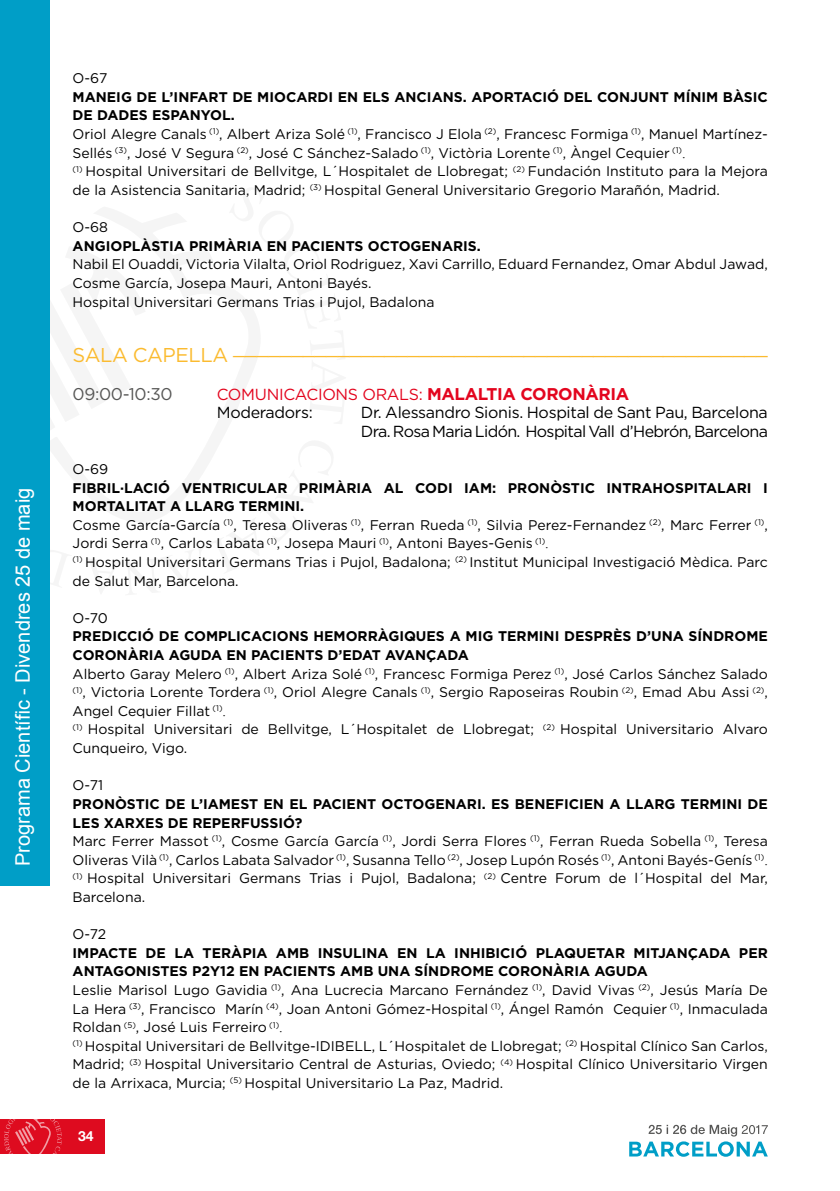
<style>
.page{position:relative;width:840px;height:1191px;background:#fff}
.page>*{position:absolute;margin:0;border:0;box-sizing:border-box;transform-origin:0 0}
.t1{font:20px "Gotham";letter-spacing:-.02em;color:#fbbb30}
.t2{font:20px "Arial";color:#fff}
.t3{font:17px "Gotham";letter-spacing:-.02em;color:#575756}
.t4{font:16px/18.6px "Gotham";letter-spacing:-.04em;color:#000}
.t5{font:16px/18.6px "Gotham";letter-spacing:-.02em;color:#e3051e}
.t6{font:14px/18.6px "Gotham";color:#000}
.t7{font:700 14px "Gotham";color:#000}
.t8{font:700 14px "Helvetica Neue LT Std";color:#fff}
.s1{font-weight:700}
.s2{font-family:"Times New Roman"}
.s3{font-weight:700;font-size:17px}
.s4{color:#000}
</style>
<div class="page">
<div style="left:0;top:1119px;width:104px;height:34px;background:#de0b1f"></div>
<svg style="left:4px;top:1119px;width:58px;height:35px"></svg>
<svg style="left:629px;top:1124px;width:138px;height:32px"></svg>
<div style="left:0;top:0;width:50px;height:885px;background:#009ec7"></div>
<h1 class="t2" style="left:10px;top:866px;width:379px;rotate:-90deg">Programa Científic - Divendres 25 de maig</h1>
<p class="t6" style="left:73px;top:69px;width:36px">O-67</p>
<p class="t6" style="left:73px;top:87px;width:696px"><span class="s1">MANEIG DE L’INFART DE MIOCARDI EN ELS ANCIANS. APORTACIÓ DEL CONJUNT MÍNIM BÀSIC DE DADES ESPANYOL.<br></span>Oriol Alegre Canals <sup>(1)</sup>, Albert Ariza Solé <sup>(1)</sup>, Francisco J Elola <sup>(2)</sup>, Francesc Formiga <sup>(1)</sup>, Manuel Martínez-Sellés <sup>(3)</sup>, José V Segura <sup>(2)</sup>, José C Sánchez-Salado <sup>(1)</sup>, Victòria Lorente <sup>(1)</sup>, Àngel Cequier <sup>(1)</sup><span class="s2">.<br></span><sup>(1)</sup> Hospital Universitari de Bellvitge, L´Hospitalet de Llobregat; <sup>(2)</sup> Fundación Instituto para la Mejora de la Asistencia Sanitaria, Madrid; <sup>(3)</sup> Hospital General Universitario Gregorio Marañón, Madrid.</p>
<p class="t6" style="left:73px;top:217px;width:37px">O-68</p>
<p class="t7" style="left:73px;top:236px;width:409px">ANGIOPLÀSTIA PRIMÀRIA EN PACIENTS OCTOGENARIS.</p>
<p class="t6" style="left:73px;top:255px;width:696px">Nabil El Ouaddi, Victoria Vilalta, Oriol Rodriguez, Xavi Carrillo, Eduard Fernandez, Omar Abdul Jawad,<br>Cosme García, Josepa Mauri, Antoni Bayés.<br>Hospital Universitari Germans Trias i Pujol, Badalona</p>
<h1 class="t1" style="left:73px;top:334px;width:696px">SALA CAPELLA ______________________________________________</h1>
<p class="t3" style="left:73px;top:383px;width:101px">09:00-10:30</p>
<p class="t5" style="left:217px;top:384px;width:414px">COMUNICACIONS ORALS: <span class="s3">MALALTIA CORONÀRIA<br></span><span class="s4">Moderadors:</span></p>
<p class="t4" style="left:361px;top:403px;width:408px">Dr. Alessandro Sionis. Hospital de Sant Pau, Barcelona<br>Dra. Rosa Maria Lidón. Hospital Vall d’Hebrón, Barcelona</p>
<p class="t6" style="left:73px;top:459px;width:37px">O-69</p>
<p class="t6" style="left:73px;top:478px;width:696px"><span class="s1">FIBRIL·LACIÓ VENTRICULAR PRIMÀRIA AL CODI IAM: PRONÒSTIC INTRAHOSPITALARI I MORTALITAT A LLARG TERMINI.<br></span>Cosme García-García <sup>(1)</sup>, Teresa Oliveras <sup>(1)</sup>, Ferran Rueda <sup>(1)</sup>, Silvia Perez-Fernandez <sup>(2)</sup>, Marc Ferrer <sup>(1)</sup>, Jordi Serra <sup>(1)</sup>, Carlos Labata <sup>(1)</sup>, Josepa Mauri <sup>(1)</sup>, Antoni Bayes-Genis <sup>(1)</sup><span class="s2">.<br></span><sup>(1)</sup> Hospital Universitari Germans Trias i Pujol, Badalona; <sup>(2)</sup> Institut Municipal Investigació Mèdica. Parc de Salut Mar, Barcelona.</p>
<p class="t6" style="left:73px;top:608px;width:37px">O-70</p>
<p class="t6" style="left:73px;top:627px;width:696px"><span class="s1">PREDICCIÓ DE COMPLICACIONS HEMORRÀGIQUES A MIG TERMINI DESPRÈS D’UNA SÍNDROME CORONÀRIA AGUDA EN PACIENTS D’EDAT AVANÇADA<br></span>Alberto Garay Melero <sup>(1)</sup>, Albert Ariza Solé <sup>(1)</sup>, Francesc Formiga Perez <sup>(1)</sup>, José Carlos Sánchez Salado <sup>(1)</sup>, Victoria Lorente Tordera <sup>(1)</sup>, Oriol Alegre Canals <sup>(1)</sup>, Sergio Raposeiras Roubin <sup>(2)</sup>, Emad Abu Assi <sup>(2)</sup>, Angel Cequier Fillat <sup>(1)</sup><span class="s2">.<br></span><sup>(1)</sup> Hospital Universitari de Bellvitge, L´Hospitalet de Llobregat; <sup>(2)</sup> Hospital Universitario Alvaro Cunqueiro, Vigo.</p>
<p class="t6" style="left:73px;top:775px;width:32px">O-71</p>
<p class="t6" style="left:73px;top:794px;width:696px"><span class="s1">PRONÒSTIC DE L’IAMEST EN EL PACIENT OCTOGENARI. ES BENEFICIEN A LLARG TERMINI DE LES XARXES DE REPERFUSSIÓ?<br></span>Marc Ferrer Massot <sup>(1)</sup>, Cosme García García <sup>(1)</sup>, Jordi Serra Flores <sup>(1)</sup>, Ferran Rueda Sobella <sup>(1)</sup>, Teresa Oliveras Vilà <sup>(1)</sup>, Carlos Labata Salvador <sup>(1)</sup>, Susanna Tello <sup>(2)</sup>, Josep Lupón Rosés <sup>(1)</sup>, Antoni Bayés-Genís <sup>(1)</sup><span class="s2">. </span><sup>(1)</sup> Hospital Universitari Germans Trias i Pujol, Badalona; <sup>(2)</sup> Centre Forum de l´Hospital del Mar, Barcelona.</p>
<p class="t6" style="left:73px;top:924px;width:35px">O-72</p>
<p class="t6" style="left:73px;top:943px;width:696px"><span class="s1">IMPACTE DE LA TERÀPIA AMB INSULINA EN LA INHIBICIÓ PLAQUETAR MITJANÇADA PER ANTAGONISTES P2Y12 EN PACIENTS AMB UNA SÍNDROME CORONÀRIA AGUDA<br></span>Leslie Marisol Lugo Gavidia <sup>(1)</sup>, Ana Lucrecia Marcano Fernández <sup>(1)</sup>, David Vivas <sup>(2)</sup>, Jesús María De La Hera <sup>(3)</sup>, Francisco Marín <sup>(4)</sup>, Joan Antoni Gómez-Hospital <sup>(1)</sup>, Ángel Ramón Cequier <sup>(1)</sup>, Inmaculada Roldan <sup>(5)</sup>, José Luis Ferreiro <sup>(1)</sup><span class="s2">.<br></span><sup>(1)</sup> Hospital Universitari de Bellvitge-IDIBELL, L´Hospitalet de Llobregat; <sup>(2)</sup> Hospital Clínico San Carlos, Madrid; <sup>(3)</sup> Hospital Universitario Central de Asturias, Oviedo; <sup>(4)</sup> Hospital Clínico Universitario Virgen de la Arrixaca, Murcia; <sup>(5)</sup> Hospital Universitario La Paz, Madrid.</p>
<p class="t8" style="left:78px;top:1127px;width:17px">34</p>
</div>
